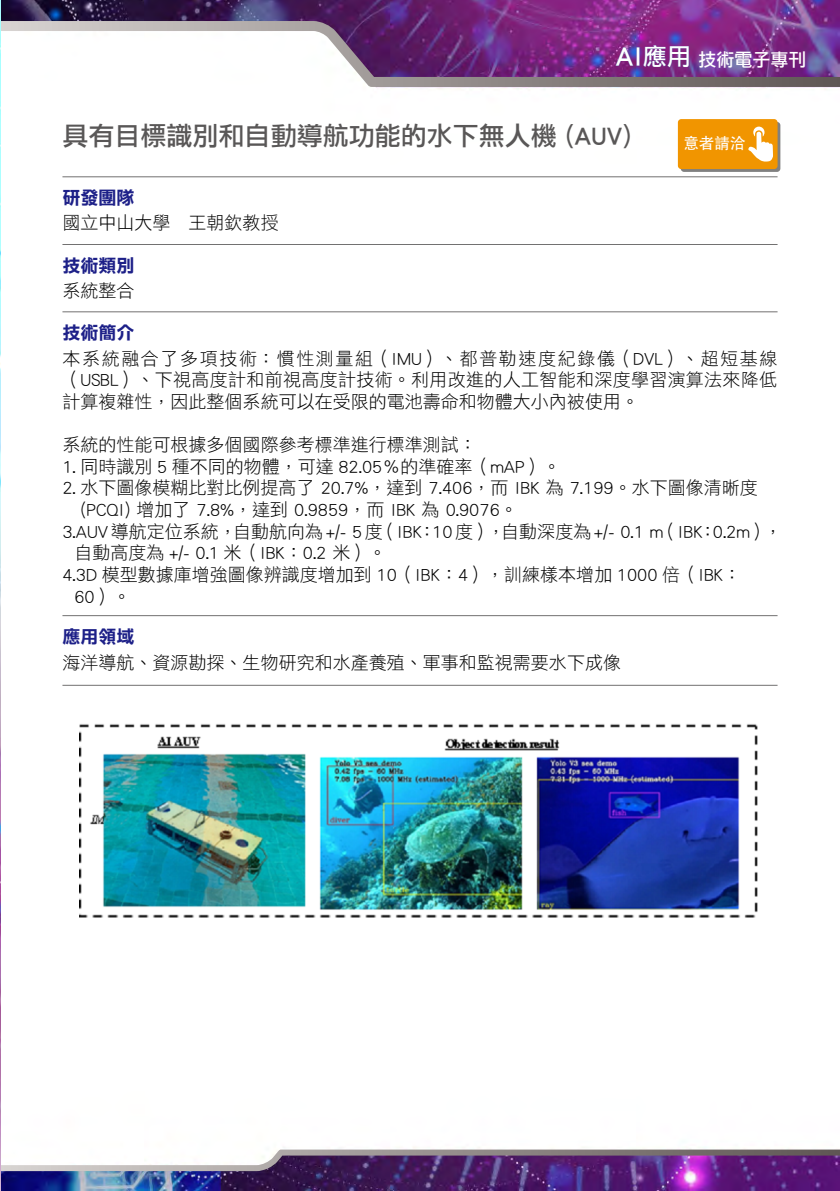
<style>
.page{position:relative;width:840px;height:1191px;background:#fff}
.page>*{position:absolute;margin:0;border:0;box-sizing:border-box;transform-origin:0 0}
.t1{font:26px "DF Li Hei Std W5";color:#595757}
.t2{font:18px/21.6px "DF Li Hei Std W3";color:#000;text-align:justify}
.t3{font:18px "DF Li Hei Std W7";color:#1d2088}
.t4{font:18px "DF Li Hei Std W5";color:#fff}
.t5{font:15.6px "Adobe Heiti Std";color:#fff}
.s1{font-size:28px;color:#182987}
.s2{font-size:24px;color:#182987}
</style>
<div class="page">
<img style="left:0;top:0;width:839px;height:1190px">
<img style="left:0;top:1149px;width:839px;height:22px">
<img style="left:0;top:21px;width:839px;height:66px">
<div style="left:680px;top:122px;width:100px;height:50px;background:linear-gradient(to right,#808080,#81807f);border-radius:3px"></div>
<div style="left:677px;top:119px;width:100px;height:50px;background:#f19500;border-radius:3px"></div>
<svg style="left:748px;top:126px;width:24px;height:36px"></svg>
<hr style="left:62px;top:176px;width:715px;height:1px;background:#727171">
<hr style="left:62px;top:244px;width:715px;height:1px;background:#727171">
<hr style="left:62px;top:311px;width:715px;height:1px;background:#727171">
<hr style="left:62px;top:615px;width:715px;height:1px;background:#727171">
<hr style="left:62px;top:685px;width:715px;height:1px;background:#727171">
<img style="left:80px;top:722px;width:676px;height:195px">
<p class="t4" style="left:615px;top:50px;width:192px"><span class="s1">AI</span><span class="s2">應用</span>技術電子專刊</p>
<h1 class="t1" style="left:62px;top:122px;width:570px">具有目標識別和自動導航功能的水下無人機 (AUV)</h1>
<p class="t3" style="left:62px;top:188px;width:73px">研發團隊</p>
<p class="t2" style="left:62px;top:212px;width:218px">國立中山大學　王朝欽教授</p>
<p class="t3" style="left:62px;top:255px;width:73px">技術類別</p>
<p class="t2" style="left:62px;top:279px;width:73px">系統整合</p>
<p class="t3" style="left:62px;top:323px;width:73px">技術簡介</p>
<p class="t5" style="left:683px;top:134px;width:64px">意者請洽</p>
<p class="t2" style="left:62px;top:347px;width:716px">本系統融合了多項技術：慣性測量組（IMU）、都普勒速度紀錄儀（DVL）、超短基線（USBL）、下視高度計和前視高度計技術。利用改進的人工智能和深度學習演算法來降低計算複雜性，因此整個系統可以在受限的電池壽命和物體大小內被使用。</p>
<p class="t2" style="left:62px;top:434px;width:416px">系統的性能可根據多個國際參考標準進行標準測試：</p>
<p class="t2" style="left:62px;top:455px;width:499px">1. 同時識別 5 種不同的物體，可達 82.05％的準確率（mAP）。</p>
<p class="t2" style="left:62px;top:477px;width:696px">2. 水下圖像模糊比對比例提高了 20.7%，達到 7.406，而 IBK 為 7.199。水下圖像清晰度</p>
<p class="t2" style="left:80px;top:498px;width:438px">(PCQI) 增加了 7.8%，達到 0.9859，而 IBK 為 0.9076。</p>
<p class="t2" style="left:62px;top:520px;width:720px">3.AUV導航定位系統，自動航向為+/- 5度（IBK：10度），自動深度為+/- 0.1 m（IBK：0.2m），</p>
<p class="t2" style="left:74px;top:542px;width:313px">自動高度為 +/- 0.1 米（IBK：0.2 米）。</p>
<p class="t2" style="left:62px;top:563px;width:680px">4.3D 模型數據庫增強圖像辨識度增加到 10（IBK：4），訓練樣本增加 1000 倍（IBK：</p>
<p class="t2" style="left:74px;top:585px;width:58px">60）。</p>
<p class="t3" style="left:62px;top:627px;width:73px">應用領域</p>
<p class="t2" style="left:62px;top:651px;width:560px">海洋導航、資源勘探、生物研究和水產養殖、軍事和監視需要水下成像</p>
</div>
